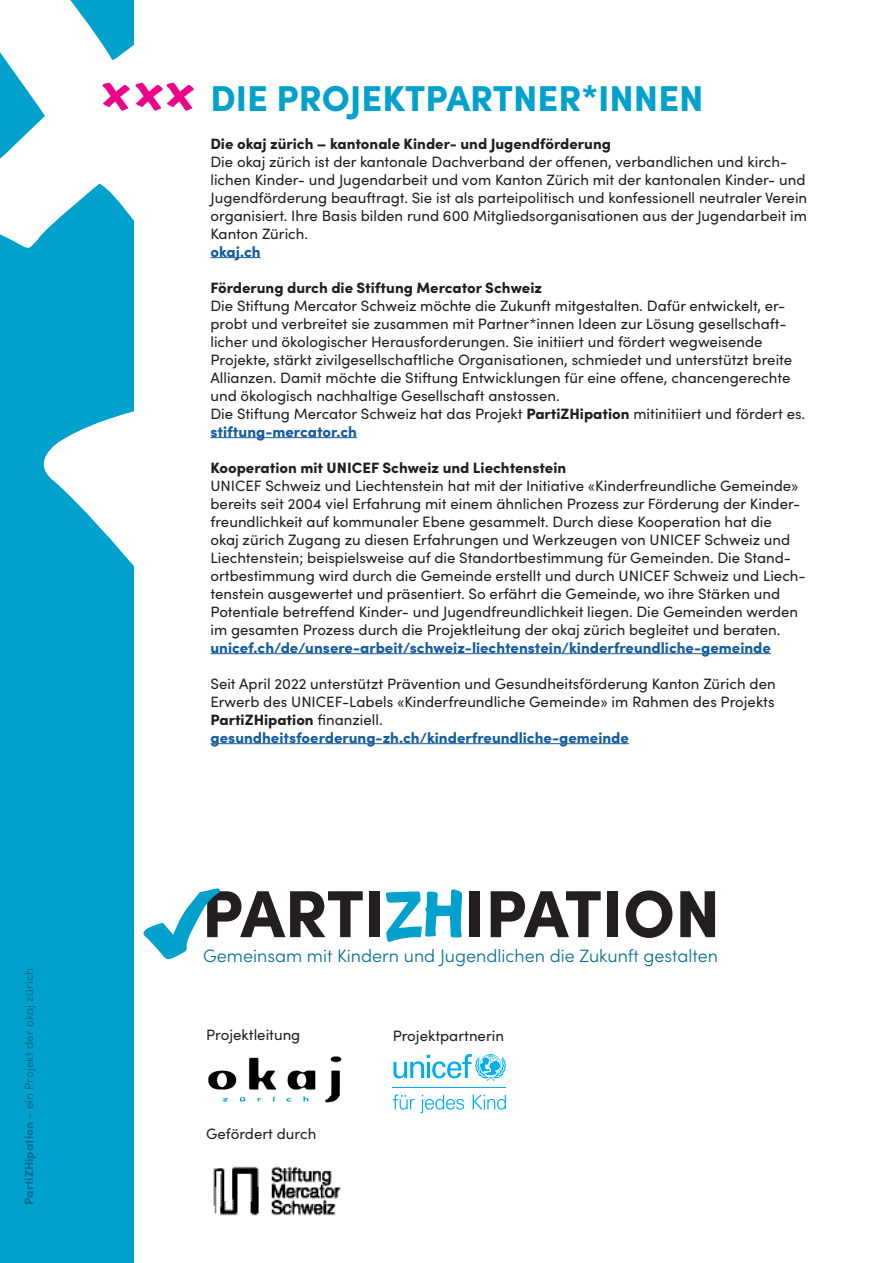
<style>
.page{position:relative;width:893px;height:1263px;background:#fff}
.page>*{position:absolute;margin:0;border:0;box-sizing:border-box;transform-origin:0 0}
.t1{font:900 66.6px "Sofia Pro";color:#231f20}
.t2{font:900 36px "Sofia Pro";color:#00a2cd}
.t3{font:300 18px "Sofia Pro";color:#006d96}
.t4{font:15px/18px "Sofia Pro";color:#231f20}
.t5{font:900 15px "Sofia Pro";color:#175d9e}
.t6{font:900 15px "Sofia Pro";color:#231f20}
.t7{font:12px "Sofia Pro";color:#006d96}
.s1{font-weight:900}
</style>
<div class="page">
<div style="left:0;top:0;width:134px;height:1263px;background:#00a2cd"></div>
<svg style="left:0;top:0;width:134px;height:248px;fill:#fff"></svg>
<svg style="left:31px;top:225px;width:327px;height:341px"></svg>
<hr style="left:210px;top:257px;width:51px;height:1px;background:#175d9e">
<hr style="left:210px;top:437px;width:147px;height:1px;background:#175d9e">
<hr style="left:210px;top:653px;width:561px;height:1px;background:#175d9e">
<hr style="left:210px;top:743px;width:419px;height:1px;background:#175d9e">
<img style="left:135px;top:82px;width:59px;height:29px">
<img style="left:102px;top:81px;width:31px;height:30px">
<img style="left:208px;top:1056px;width:134px;height:47px">
<svg style="left:385px;top:889px;width:78px;height:53px"></svg>
<svg style="left:143px;top:888px;width:77px;height:71px"></svg>
<hr style="left:393px;top:1087px;width:113px;height:1px;background:#00aeef">
<svg style="left:393px;top:1094px;width:71px;height:19px"></svg>
<svg style="left:473px;top:1095px;width:33px;height:15px"></svg>
<svg style="left:393px;top:1054px;width:113px;height:27px"></svg>
<img style="left:213px;top:1166px;width:128px;height:50px">
<p class="t7" style="left:20px;top:1205px;width:238px;rotate:-90deg"><span class="s1">PartiZHipation</span> – ein Projekt der okaj zürich</p>
<p class="t2" style="left:210px;top:70px;width:495px">DIE PROJEKTPARTNER*INNEN</p>
<p class="t6" style="left:210px;top:132px;width:402px">Die okaj zürich – kantonale Kinder- und Jugendförderung</p>
<p class="t4" style="left:210px;top:152px;width:598px">Die okaj zürich ist der kantonale Dachverband der offenen, verbandlichen und kirch&shy;lichen Kinder- und Jugendarbeit und vom Kanton Zürich mit der kantonalen Kinder- und Jugendförderung beauftragt. Sie ist als parteipolitisch und konfessionell neutraler Verein organisiert. Ihre Basis bilden rund 600 Mitgliedsorganisationen aus der Jugendarbeit im Kanton Zürich.</p>
<p class="t5" style="left:210px;top:240px;width:52px">okaj.ch</p>
<p class="t6" style="left:210px;top:276px;width:333px">Förderung durch die Stiftung Mercator Schweiz</p>
<p class="t4" style="left:210px;top:296px;width:583px">Die Stiftung Mercator Schweiz möchte die Zukunft mitgestalten. Dafür entwickelt, er&shy;probt und verbreitet sie zusammen mit Partner*innen Ideen zur Lösung gesellschaft&shy;licher und ökologischer Herausforderungen. Sie initiiert und fördert wegweisende Projekte, stärkt zivilgesellschaftliche Organisationen, schmiedet und unterstützt breite Allianzen. Damit möchte die Stiftung Entwicklungen für eine offene, chancengerechte und ökologisch nachhaltige Gesellschaft anstossen.</p>
<p class="t4" style="left:210px;top:404px;width:596px">Die Stiftung Mercator Schweiz hat das Projekt <span class="s1">PartiZHipation</span> mitinitiiert und fördert es.</p>
<p class="t5" style="left:210px;top:420px;width:148px">stiftung-mercator.ch</p>
<p class="t6" style="left:210px;top:456px;width:357px">Kooperation mit UNICEF Schweiz und Liechtenstein</p>
<p class="t4" style="left:210px;top:476px;width:597px">UNICEF Schweiz und Liechtenstein hat mit der Initiative «Kinderfreundliche Gemeinde» bereits seit 2004 viel Erfahrung mit einem ähnlichen Prozess zur Förderung der Kinder&shy;freundlichkeit auf kommunaler Ebene gesammelt. Durch diese Kooperation hat die<br>okaj zürich Zugang zu diesen Erfahrungen und Werkzeugen von UNICEF Schweiz und Liechtenstein; beispielsweise auf die Standortbestimmung für Gemeinden. Die Stand&shy;ortbestimmung wird durch die Gemeinde erstellt und durch UNICEF Schweiz und Liech&shy;tenstein ausgewertet und präsentiert. So erfährt die Gemeinde, wo ihre Stärken und Potentiale betreffend Kinder- und Jugendfreundlichkeit liegen. Die Gemeinden werden im gesamten Prozess durch die Projektleitung der okaj zürich begleitet und beraten.</p>
<p class="t5" style="left:210px;top:636px;width:562px">unicef.ch/de/unsere-arbeit/schweiz-liechtenstein/kinderfreundliche-gemeinde</p>
<p class="t4" style="left:210px;top:674px;width:567px;text-align:justify">Seit April 2022 unterstützt Prävention und Gesundheitsförderung Kanton Zürich den Erwerb des UNICEF-Labels «Kinderfreundliche Gemeinde» im Rahmen des Projekts <span class="s1">PartiZHipation</span> finanziell.</p>
<p class="t5" style="left:210px;top:726px;width:420px">gesundheitsfoerderung-zh.ch/kinderfreundliche-gemeinde</p>
<p class="t1" style="left:202px;top:861px;width:520px">PARTI IPATION</p>
<p class="t3" style="left:203px;top:942px;width:516px">Gemeinsam mit Kindern und Jugendlichen die Zukunft gestalten</p>
<p class="t4" style="left:206px;top:1025px;width:96px">Projektleitung</p>
<p class="t4" style="left:393px;top:1025px;width:113px">Projektpartnerin</p>
<p class="t4" style="left:206px;top:1124px;width:112px">Gefördert durch</p>
</div>
